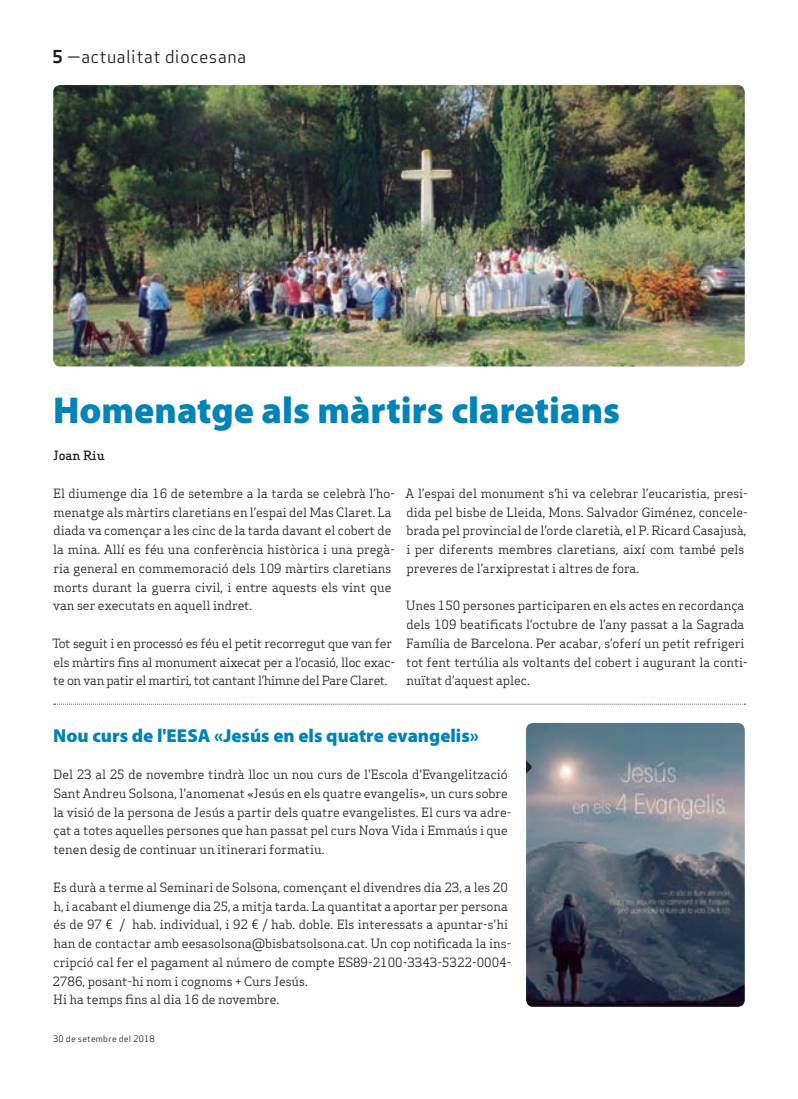
<style>
.page{position:relative;width:798px;height:1099px;background:#fff}
.page>*{position:absolute;margin:0;border:0;box-sizing:border-box;transform-origin:0 0}
.Titulars{font:900 37.5px "Myriad Pro";color:#0083b6}
.Titular_Petit{font:900 18.75px "Myriad Pro";color:#0083b6}
.Capçalera{font:17.5px "Apex Sans Book T";letter-spacing:.02em;color:#231f20}
.Text_General{font:12.5px/18.8px "Apex Serif";color:#231f20}
.Text_General-2{font:12.5px/18.8px "Apex Serif";letter-spacing:-.02em;color:#231f20}
.Autors{font:500 12.5px "Apex Serif";color:#231f20}
.Data_Peu{font:8.75px "Apex Sans Book T";letter-spacing:.02em;color:#231f20}
.s1{font-family:"Apex Sans Bold T"}
</style>
<div class="page">
<img style="left:526px;top:723px;width:218px;height:283px">
<svg style="left:54px;top:703px;width:691px;height:1px"></svg>
<img style="left:53px;top:85px;width:691px;height:281px">
<svg style="left:526px;top:760px;width:6px;height:13px"></svg>
<p class="Capçalera" style="left:52px;top:46px;width:195px"><span class="s1">5</span> —actualitat diocesana</p>
<p class="Titulars" style="left:53px;top:385px;width:568px">Homenatge als màrtirs claretians</p>
<p class="Autors" style="left:53px;top:448px;width:53px">Joan Riu</p>
<p class="Text_General" style="left:53px;top:483px;width:343px">El diumenge dia 16 de setembre a la tarda se celebrà l’ho&shy;menatge als màrtirs claretians en l’espai del Mas Claret. La diada va començar a les cinc de la tarda davant el cobert de la mina. Allí es féu una conferència històrica i una pregà&shy;ria general en commemoració dels 109 màrtirs claretians morts durant la guerra civil, i entre aquests els vint que van ser executats en aquell indret.</p>
<p class="Text_General-2" style="left:52px;top:633px;width:344px">Tot seguit i en processó es féu el petit recorregut que van fer els màrtirs fins al monument aixecat per a l’ocasió, lloc exac&shy;te on van patir el martiri, tot cantant l’himne del Pare Claret.</p>
<p class="Text_General" style="left:405px;top:483px;width:343px">A l’espai del monument s’hi va celebrar l’eucaristia, presi&shy;dida pel bisbe de Lleida, Mons. Salvador Giménez, concele&shy;brada pel provincial de l’orde claretià, el P. Ricard Casajusà, i per diferents membres claretians, així com també pels preveres de l’arxiprestat i altres de fora.</p>
<p class="Text_General" style="left:406px;top:596px;width:343px">Unes 150 persones participaren en els actes en recordança dels 109 beatificats l’octubre de l’any passat a la Sagrada Família de Barcelona. Per acabar, s’oferí un petit refrigeri tot fent tertúlia als voltants del cobert i augurant la conti&shy;nuïtat d’aquest aplec.</p>
<p class="Titular_Petit" style="left:53px;top:722px;width:427px">Nou curs de l'EESA «Jesús en els quatre evangelis»</p>
<p class="Text_General" style="left:53px;top:765px;width:459px">Del 23 al 25 de novembre tindrà lloc un nou curs de l'Escola d'Evangelització Sant Andreu Solsona, l'anomenat «Jesús en els quatre evangelis», un curs sobre la visió de la persona de Jesús a partir dels quatre evangelistes. El curs va adre&shy;çat a totes aquelles persones que han passat pel curs Nova Vida i Emmaús i que tenen desig de continuar un itinerari formatiu.</p>
<p class="Text_General" style="left:53px;top:877px;width:460px">Es durà a terme al Seminari de Solsona, començant el divendres dia 23, a les 20 h, i acabant el diumenge dia 25, a mitja tarda. La quantitat a aportar per persona és de 97 € / hab. individual, i 92 € / hab. doble. Els interessats a apuntar-s'hi han de contactar amb eesasolsona@bisbatsolsona.cat. Un cop notificada la ins&shy;cripció cal fer el pagament al número de compte ES89-2100-3343-5322-0004- 2786, posant-hi nom i cognoms + Curs Jesús.</p>
<p class="Text_General" style="left:53px;top:990px;width:227px">Hi ha temps fins al dia 16 de novembre.</p>
<p class="Data_Peu" style="left:53px;top:1032px;width:103px">30 de setembre del 2018</p>
</div>
